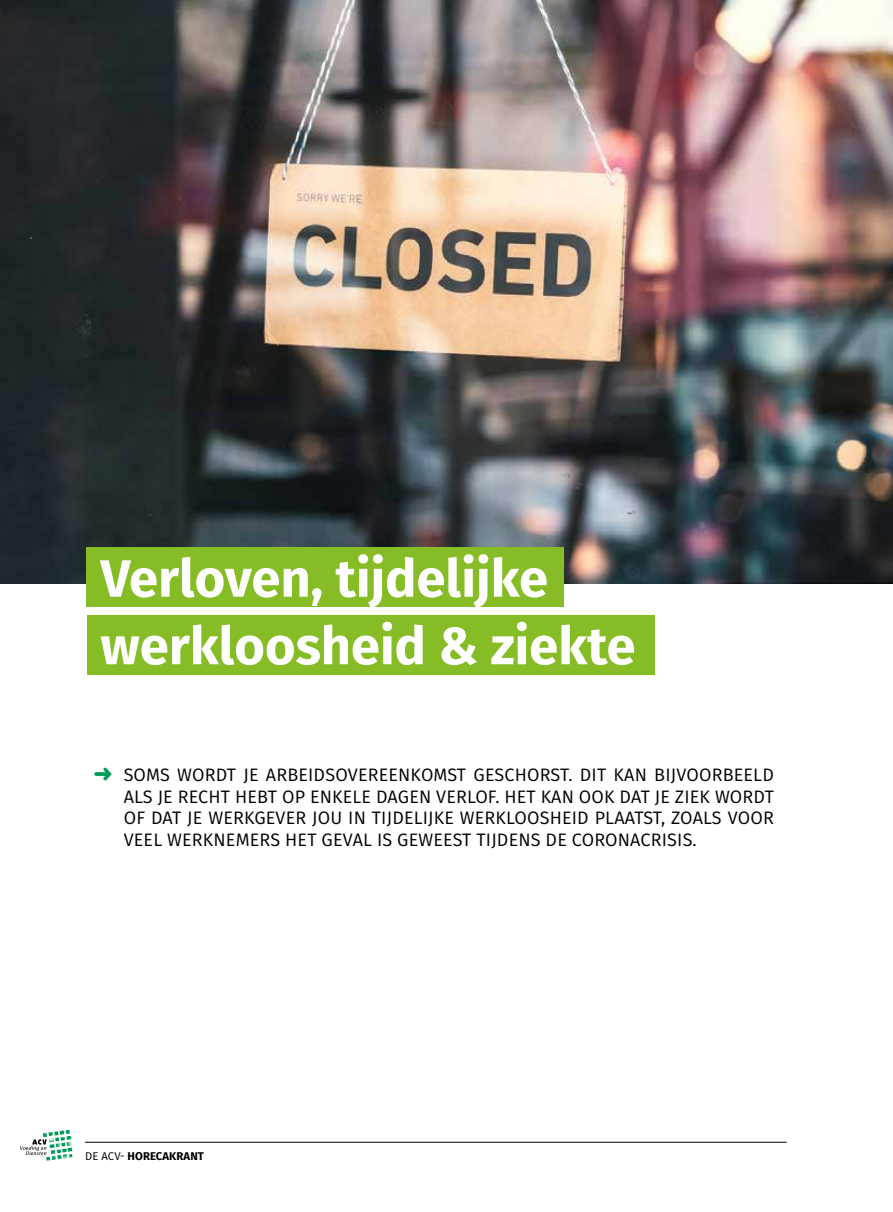
<style>
.page{position:relative;width:893px;height:1212px;background:#fff}
.page>*{position:absolute;margin:0;border:0;box-sizing:border-box;transform-origin:0 0}
.t1{font:700 52.5px/67.5px "Fira Sans";color:#fff}
.t2{font:18px/21.6px "Fira Sans";letter-spacing:.01em;color:#000;text-align:justify}
.t3{font:700 11.25px "Fira Sans";letter-spacing:.01em;color:#000}
.s1{color:#009e59}
.s2{font-weight:400}
</style>
<div class="page">
<svg style="left:20px;top:1130px;width:52px;height:31px"></svg>
<img style="left:0;top:0;width:893px;height:584px">
<div style="left:87px;top:615px;width:568px;height:59px;background:#86bc25"></div>
<div style="left:86px;top:548px;width:478px;height:59px;background:#86bc25"></div>
<hr style="left:85px;top:1142px;width:702px;height:1px;background:#000">
<h1 class="t1" style="left:100px;top:541px;width:537px">Verloven, tijdelijke werkloosheid &amp; ziekte</h1>
<p class="t2" style="left:124px;top:764px;width:652px;text-indent:-30px"><span class="s1">➜</span> SOMS WORDT JE ARBEIDSOVEREENKOMST GESCHORST. DIT KAN BIJVOORBEELD ALS JE RECHT HEBT OP ENKELE DAGEN VERLOF. HET KAN OOK DAT JE ZIEK WORDT OF DAT JE WERKGEVER JOU IN TIJDELIJKE WERKLOOSHEID PLAATST, ZOALS VOOR VEEL WERKNEMERS HET GEVAL IS GEWEEST TIJDENS DE CORONACRISIS.</p>
<p class="t3" style="left:85px;top:1146px;width:120px"><span class="s2">DE ACV-</span> HORECAKRANT</p>
</div>
